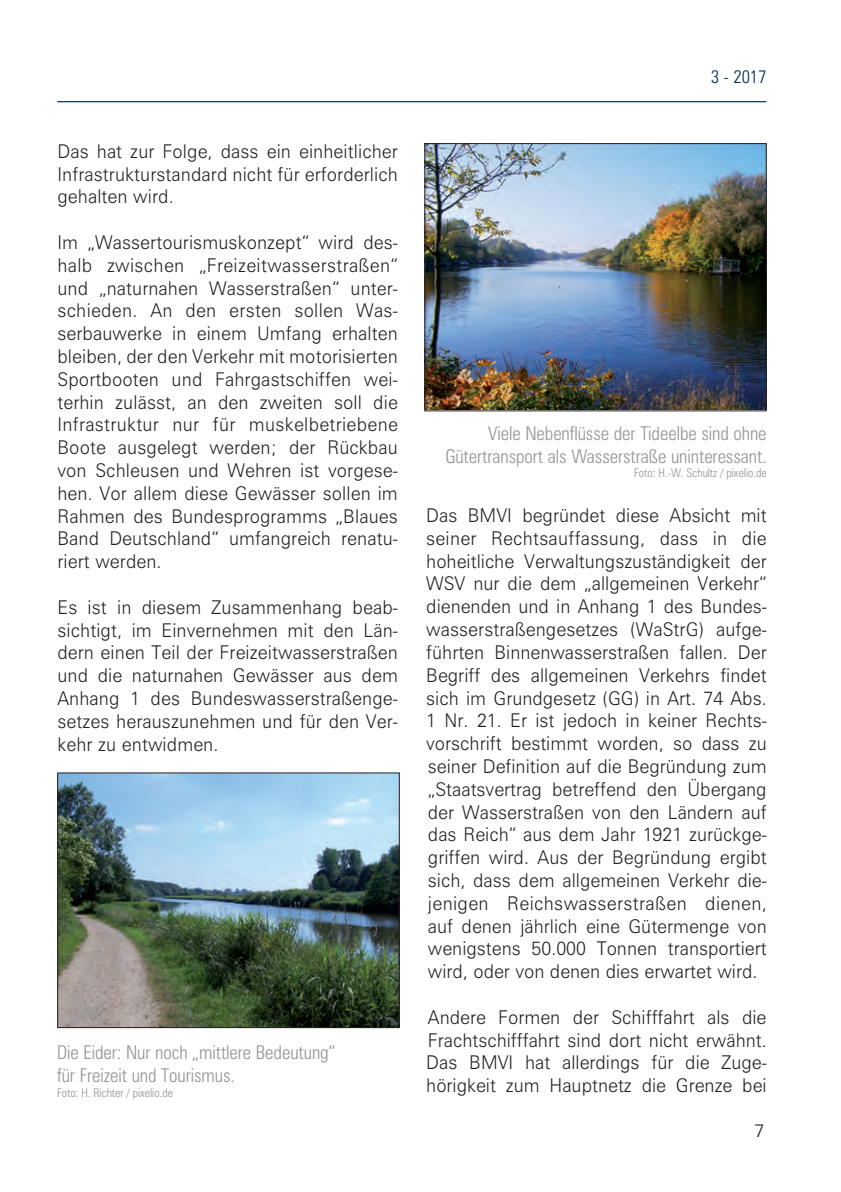
<style>
.page{position:relative;width:841px;height:1192px;background:#fff}
.page>*{position:absolute;margin:0;border:0;box-sizing:border-box;transform-origin:0 0}
.t1{font:300 19px/22.8px "Zurich BT";letter-spacing:.005em;color:#231f20;text-align:justify;scale:.94 1}
.t2{font:300 condensed 19px/22.8px "Zurich BT";letter-spacing:-.005em;color:#939598}
.t3{font:300 condensed 18px "Zurich BT";color:#002e5e}
.t4{font:300 18px "Zurich BT";color:#231f20}
.t5{font:300 condensed 12px "Zurich BT";letter-spacing:-.005em;color:#939598}
</style>
<div class="page">
<img style="left:59px;top:774px;width:338px;height:252px">
<div style="left:57px;top:772px;width:342px;height:256px;border:1px solid #231f20"></div>
<img style="left:426px;top:145px;width:338px;height:264px">
<div style="left:424px;top:143px;width:342px;height:268px;border:1px solid #231f20"></div>
<hr style="left:57px;top:101px;width:709px;height:1px;background:#002e5e">
<p class="t1" style="left:57px;top:139px;width:363px">Das hat zur Folge, dass ein einheitlicher Infrastrukturstandard nicht für erforderlich gehalten wird.</p>
<p class="t1" style="left:57px;top:231px;width:364px">Im „Wassertourismuskonzept“ wird des&shy;halb zwischen „Freizeitwasserstraßen“ und „naturnahen Wasserstraßen“ unter&shy;schieden. An den ersten sollen Was&shy;serbauwerke in einem Umfang erhalten bleiben, der den Verkehr mit motorisierten Sportbooten und Fahrgastschiffen wei&shy;terhin zulässt, an den zweiten soll die Infrastruktur nur für muskelbetriebene Boote ausgelegt werden; der Rückbau von Schleusen und Wehren ist vorgese&shy;hen. Vor allem diese Gewässer sollen im Rahmen des Bundesprogramms „Blaues Band Deutschland“ umfangreich renatu&shy;riert werden.</p>
<p class="t1" style="left:57px;top:595px;width:363px">Es ist in diesem Zusammenhang beab&shy;sichtigt, im Einvernehmen mit den Län&shy;dern einen Teil der Freizeitwasserstraßen und die naturnahen Gewässer aus dem Anhang 1 des Bundeswasserstraßenge&shy;setzes herauszunehmen und für den Ver&shy;kehr zu entwidmen.</p>
<p class="t2" style="left:57px;top:1041px;width:279px">Die Eider: Nur noch „mittlere Bedeutung“ für Freizeit und Tourismus.</p>
<p class="t5" style="left:57px;top:1085px;width:117px">Foto: H. Richter / pixelio.de</p>
<p class="t3" style="left:710px;top:66px;width:57px">3 - 2017</p>
<p class="t2" style="left:445px;top:421px;width:323px;text-align:right">Viele Nebenflüsse der Tideelbe sind ohne<br>Gütertransport als Wasserstraße uninteressant.</p>
<p class="t5" style="left:634px;top:465px;width:134px">Foto: H.-W. Schultz / pixelio.de</p>
<p class="t1" style="left:426px;top:504px;width:364px">Das BMVI begründet diese Absicht mit seiner Rechtsauffassung, dass in die hoheitliche Verwaltungszuständigkeit der WSV nur die dem „allgemeinen Verkehr“ dienenden und in Anhang 1 des Bundes&shy;wasserstraßengesetzes (WaStrG) aufge&shy;führten Binnenwasserstraßen fallen. Der Begriff des allgemeinen Verkehrs findet sich im Grundgesetz (GG) in Art. 74 Abs.<br>1 Nr. 21. Er ist jedoch in keiner Rechts&shy;vorschrift bestimmt worden, so dass zu seiner Definition auf die Begründung zum „Staatsvertrag betreffend den Übergang der Wasserstraßen von den Ländern auf das Reich“ aus dem Jahr 1921 zurückge&shy;griffen wird. Aus der Begründung ergibt sich, dass dem allgemeinen Verkehr die&shy;jenigen Reichswasserstraßen dienen, auf denen jährlich eine Gütermenge von wenigstens 50.000 Tonnen transportiert wird, oder von denen dies erwartet wird.</p>
<p class="t1" style="left:426px;top:1005px;width:363px">Andere Formen der Schifffahrt als die Frachtschifffahrt sind dort nicht erwähnt.<br>Das BMVI hat allerdings für die Zuge&shy;hörigkeit zum Hauptnetz die Grenze bei</p>
<p class="t4" style="left:754px;top:1120px;width:11px">7</p>
</div>
